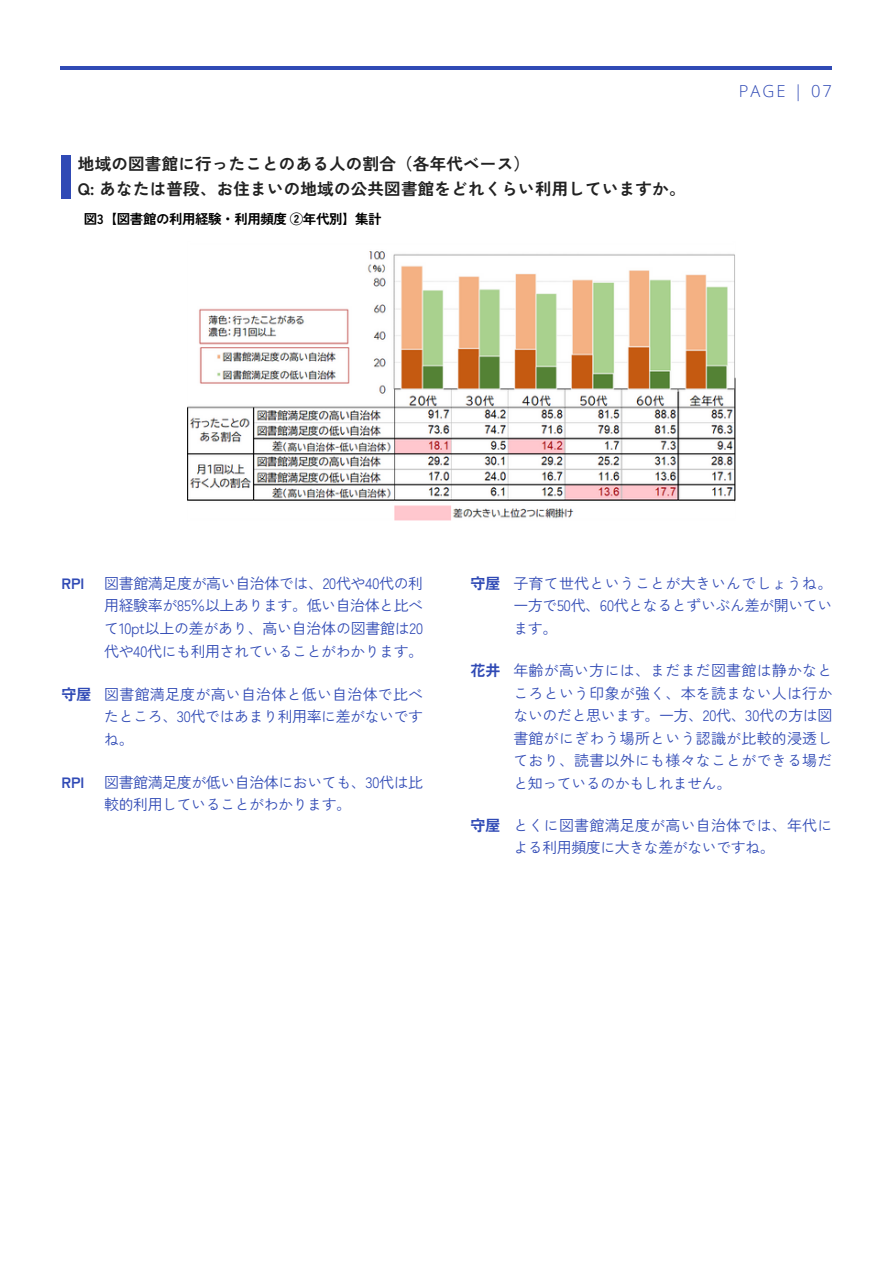
<style>
.page{position:relative;width:894px;height:1264px;background:#fff}
.page>*{position:absolute;margin:0;border:0;box-sizing:border-box;transform-origin:0 0}
.t1{font:700 16.5px/24.8px "Zen Kaku Gothic New";letter-spacing:.015em;color:#222}
.t2{font:300 16.5px "Open Sans";letter-spacing:.12em;color:#304ab5}
.t3{font:15px/22.5px "Zen Kaku Gothic New";letter-spacing:-.03em;color:#304ab5;text-align:justify}
.t4{font:15px/22.5px "Zen Kaku Gothic New";letter-spacing:.015em;color:#304ab5}
.t5{font:700 15px "Zen Kaku Gothic New";color:#304ab5}
.t6{font:700 13.5px "Zen Kaku Gothic New";letter-spacing:-.035em;color:#000}
.s1{font-weight:400}
</style>
<div class="page">
<hr style="left:61px;top:66px;width:770px;height:4px;background:#304ab5">
<div style="left:61px;top:155px;width:10px;height:43px;background:#304ab5"></div>
<img style="left:187px;top:251px;width:548px;height:269px">
<h1 class="t1" style="left:78px;top:150px;width:609px">地域の図書館に行ったことのある人の割合（各年代ベース）<br>Q: あなたは普段、お住まいの地域の公共図書館をどれくらい利用していますか。</h1>
<p class="t6" style="left:84px;top:209px;width:299px">図3<span class="s1">【</span>図書館の利用経験・利用頻度 ②年代別】集計</p>
<h4 class="t2" style="left:738px;top:79px;width:94px">PAGE | 07</h4>
<p class="t5" style="left:61px;top:571px;width:24px">RPI</p>
<h2 class="t3" style="left:104px;top:571px;width:320px">図書館満足度が高い自治体では、20代や40代の利用経験率が85％以上あります。低い自治体と比べて10pt以上の差があり、高い自治体の図書館は20代や40代にも利用されていることがわかります。</h2>
<h1 class="t5" style="left:61px;top:682px;width:32px">守屋</h1>
<h5 class="t3" style="left:104px;top:682px;width:320px">図書館満足度が高い自治体と低い自治体で比べたところ、30代ではあまり利用率に差がないですね。</h5>
<h4 class="t5" style="left:61px;top:770px;width:24px">RPI</h4>
<h3 class="t3" style="left:104px;top:770px;width:320px">図書館満足度が低い自治体においても、30代は比較的利用していることがわかります。</h3>
<h4 class="t5" style="left:470px;top:571px;width:32px">守屋</h4>
<h1 class="t3" style="left:513px;top:571px;width:320px">子育て世代ということが大きいんでしょうね。一方で50代、60代となるとずいぶん差が開いています。</h1>
<h4 class="t5" style="left:470px;top:658px;width:32px">花井</h4>
<h3 class="t3" style="left:513px;top:658px;width:320px">年齢が高い方には、まだまだ図書館は静かなところという印象が強く、本を読まない人は行かないのだと思います。一方、20代、30代の方は図書館がにぎわう場所という認識が比較的浸透しており、読書以外にも様々なことができる場だと知っているのかもしれません。</h3>
<h4 class="t5" style="left:470px;top:813px;width:32px">守屋</h4>
<h3 class="t4" style="left:513px;top:812px;width:320px">とくに図書館満足度が高い自治体では、年代による利用頻度に大きな差がないですね。</h3>
</div>
